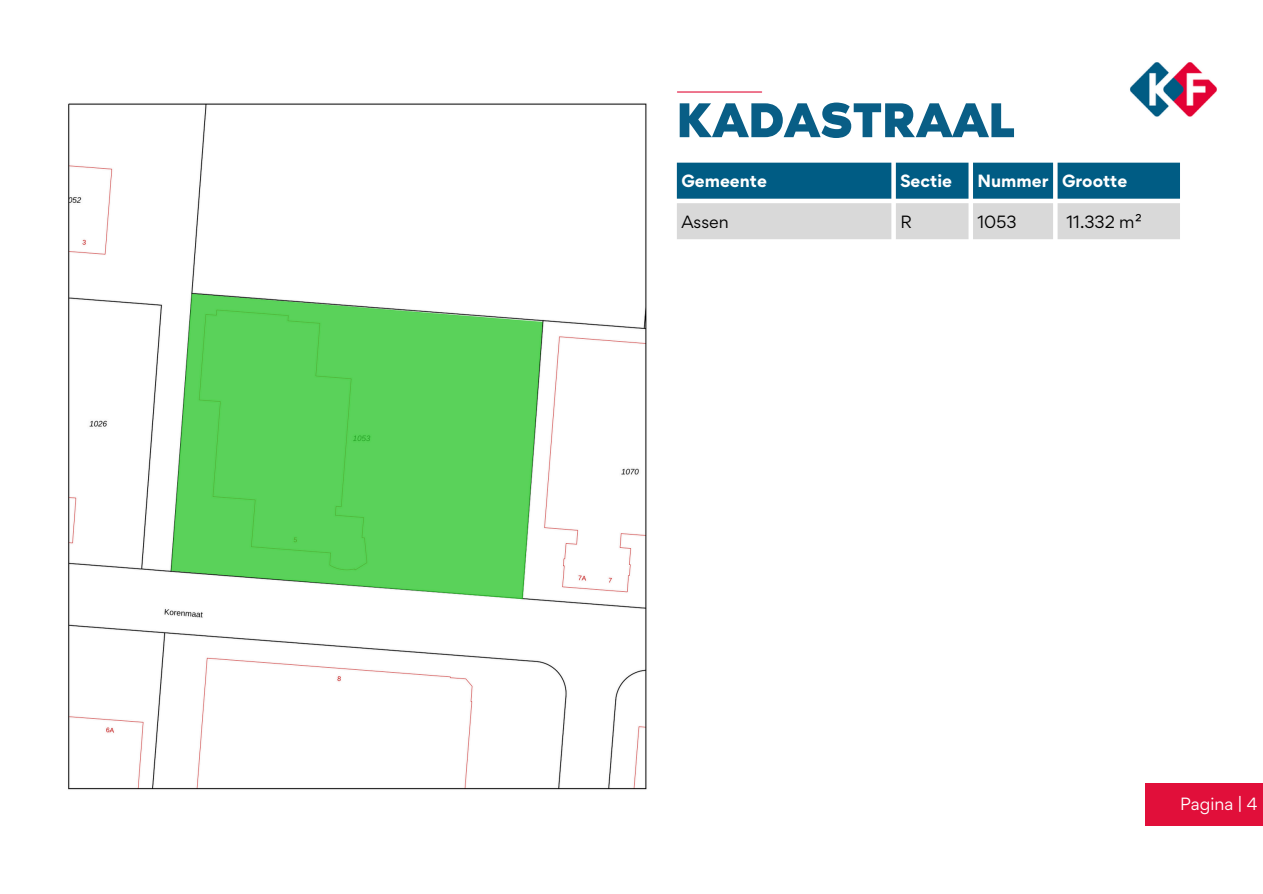
<style>
.page{position:relative;width:1263px;height:894px;background:#fff}
.page>*{position:absolute;margin:0;border:0;box-sizing:border-box;transform-origin:0 0}
.t1{font:61.35px "RTL Media Pro Medium";color:#095e86}
.t2{font:700 15.75px "Gordita";color:#fff}
.t3{font:15.75px "Gordita";color:#000}
.t4{font:15.75px "Gordita";color:#fff}
</style>
<div class="page">
<hr style="left:677px;top:91px;width:85px;height:2px;background:#e10f3a">
<img style="left:1130px;top:62px;width:87px;height:55px">
<div style="left:1146px;top:782px;width:117px;height:43px;background:#e10f3a"></div>
<svg style="left:677px;top:163px;width:503px;height:76px;background:#79a3b5"></svg>
<img style="left:68px;top:103px;width:579px;height:687px">
<p class="t1" style="left:677px;top:93px;width:340px">KADASTRAAL</p>
<p class="t2" style="left:681px;top:171px;width:87px">Gemeente</p>
<p class="t2" style="left:900px;top:171px;width:53px">Sectie</p>
<p class="t2" style="left:977px;top:171px;width:72px">Nummer</p>
<p class="t2" style="left:1062px;top:171px;width:67px">Grootte</p>
<p class="t3" style="left:681px;top:211px;width:49px">Assen</p>
<p class="t3" style="left:900px;top:211px;width:13px">R</p>
<p class="t3" style="left:977px;top:211px;width:40px">1053</p>
<p class="t3" style="left:1066px;top:211px;width:77px">11.332 m²</p>
<p class="t4" style="left:1180px;top:793px;width:79px">Pagina | 4</p>
</div>
